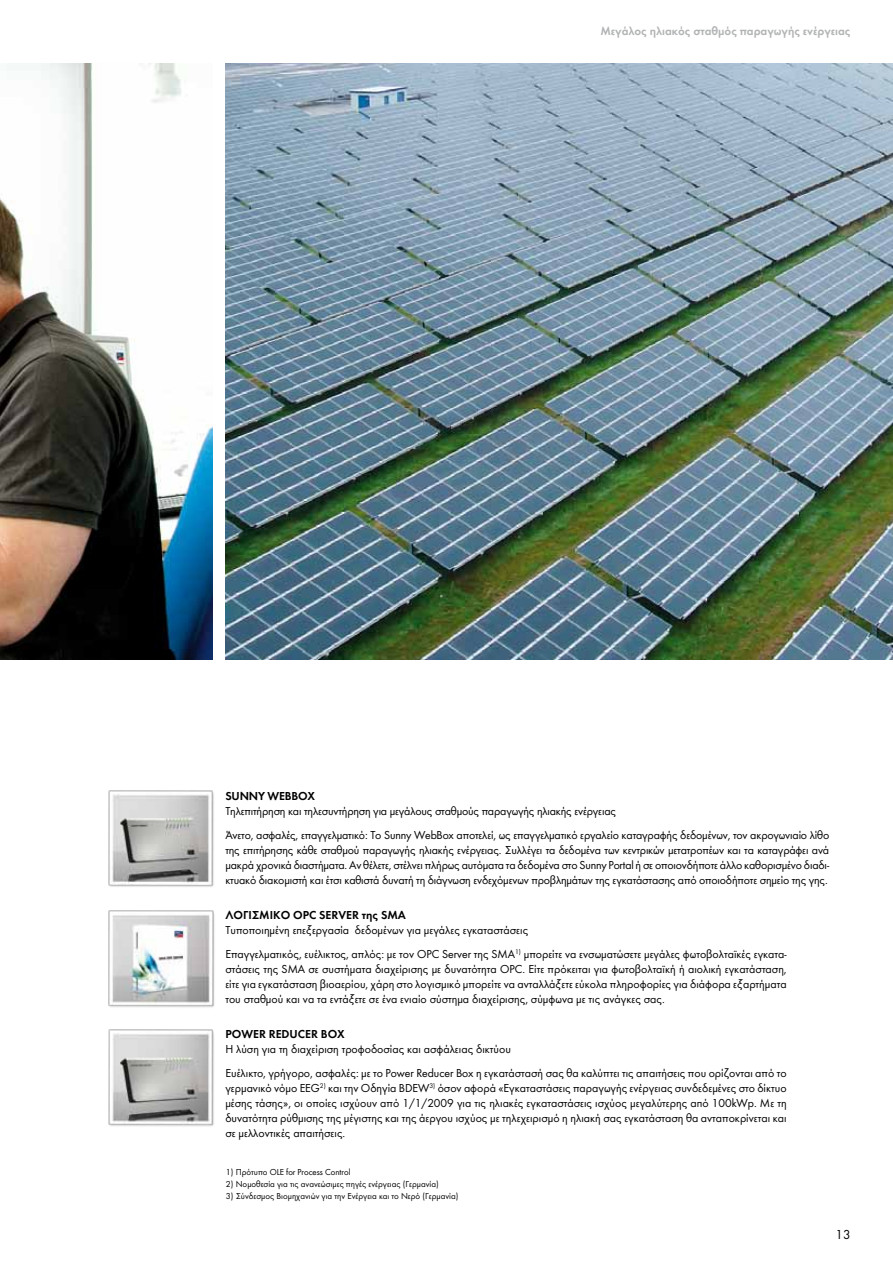
<style>
.page{position:relative;width:893px;height:1263px;background:#fff}
.page>*{position:absolute;margin:0;border:0;box-sizing:border-box;transform-origin:0 0}
.t1{font:13.5px "SMA Futura Global";color:#000}
.t2{font:12px/15px "SMA Futura Global";color:#000}
.t3{font:600 12px "SMA Futura Global";color:#000}
.t4{font:600 12px "SMA Futura Global";color:#b1b3b4}
.t5{font:9px "SMA Futura Global";color:#000}
</style>
<div class="page">
<img style="left:0;top:64px;width:213px;height:595px">
<img style="left:225px;top:64px;width:668px;height:595px">
<img style="left:108px;top:790px;width:106px;height:97px">
<img style="left:108px;top:910px;width:107px;height:98px">
<img style="left:108px;top:1029px;width:106px;height:98px">
<p class="t4" style="left:600px;top:23px;width:252px">Μεγάλος ηλιακός σταθμός παραγωγής ενέργειας</p>
<p class="t3" style="left:225px;top:789px;width:91px">SUNNY WEBBOX</p>
<p class="t2" style="left:225px;top:799px;width:605px;line-height:24px">Τηλεπιτήρηση και τηλεσυντήρηση για μεγάλους σταθμούς παραγωγής ηλιακής ενέργειας<br>Άνετο, ασφαλές, επαγγελματικό: Το Sunny WebBox αποτελεί, ως επαγγελματικό εργαλείο καταγραφής δεδομένων, τον ακρογωνιαίο λίθο</p>
<p class="t2" style="left:225px;top:842px;width:605px;text-align:justify">της επιτήρησης κάθε σταθμού παραγωγής ηλιακής ενέργειας. Συλλέγει τα δεδομένα των κεντρικών μετατροπέων και τα καταγράφει ανά μακρά χρονικά διαστήματα. Αν θέλετε, στέλνει πλήρως αυτόματα τα δεδομένα στο Sunny Portal ή σε οποιονδήποτε άλλο καθορισμένο διαδι&shy;κτυακό διακομιστή και έτσι καθιστά δυνατή τη διάγνωση ενδεχόμενων προβλημάτων της εγκατάστασης από οποιοδήποτε σημείο της γης.</p>
<p class="t3" style="left:225px;top:908px;width:182px">ΛΟΓΙΣΜΙΚΟ OPC SERVER της SMA</p>
<p class="t2" style="left:225px;top:918px;width:563px;line-height:24px">Τυποποιημένη εпεξεργασία δεδομένων για μεγάλες εγκαταστάσεις<br>Επαγγελματικός, ευέλικτος, απλός: με τον OPC Server της SMA<sup>1)</sup> μπορείτε να ενσωματώσετε μεγάλες φωτοβολταϊκές εγκατα-</p>
<p class="t2" style="left:225px;top:961px;width:563px;text-align:justify">στάσεις της SMA σε συστήματα διαχείρισης με δυνατότητα OPC. Είτε πρόκειται για φωτοβολταϊκή ή αιολική εγκατάσταση, είτε για εγκατάσταση βιοαερίου, χάρη στο λογισμικό μπορείτε να ανταλλάξετε εύκολα πληροφορίες για διάφορα εξαρτήματα του σταθμού και να τα εντάξετε σε ένα ενιαίο σύστημα διαχείρισης, σύμφωνα με τις ανάγκες σας.</p>
<p class="t3" style="left:225px;top:1027px;width:121px">POWER REDUCER BOX</p>
<p class="t2" style="left:225px;top:1037px;width:563px;line-height:24px">Η λύση για τη διαχείριση τροφοδοσίας και ασφάλειας δικτύου<br>Ευέλικτο, γρήγορο, ασφαλές: με το Power Reducer Box η εγκατάστασή σας θα καλύπτει τις απαιτήσεις που ορίζονται από το</p>
<p class="t2" style="left:225px;top:1080px;width:563px;text-align:justify">γερμανικό νόμο EEG<sup>2)</sup> και την Οδηγία BDEW<sup>3)</sup> όσον αφορά «Εγκαταστάσεις παραγωγής ενέργειας συνδεδεμένες στο δίκτυο μέσης τάσης», οι οποίες ισχύουν από 1/1/2009 για τις ηλιακές εγκαταστάσεις ισχύος μεγαλύτερης αпό 100kWp. Με τη δυνατότητα ρύθμισης της μέγιστης και της άεργου ισχύος με τηλεχειρισμό η ηλιακή σας εγκατάσταση θα ανταποκρίνεται και σε μελλοντικές απαιτήσεις.</p>
<p class="t5" style="left:226px;top:1166px;width:126px">1) Π ρότυπο OLE for Process Control</p>
<p class="t5" style="left:226px;top:1178px;width:214px">2) Ν ομοθεσία για τις ανανεώσιμες πηγές ενέργειας (Γερμανία)</p>
<p class="t5" style="left:226px;top:1190px;width:234px">3) Σύνδεσμος Βιομηχανιών για την Ενέργεια και το Ν ερό (Γερμανία)</p>
<p class="t1" style="left:835px;top:1227px;width:16px">13</p>
</div>
